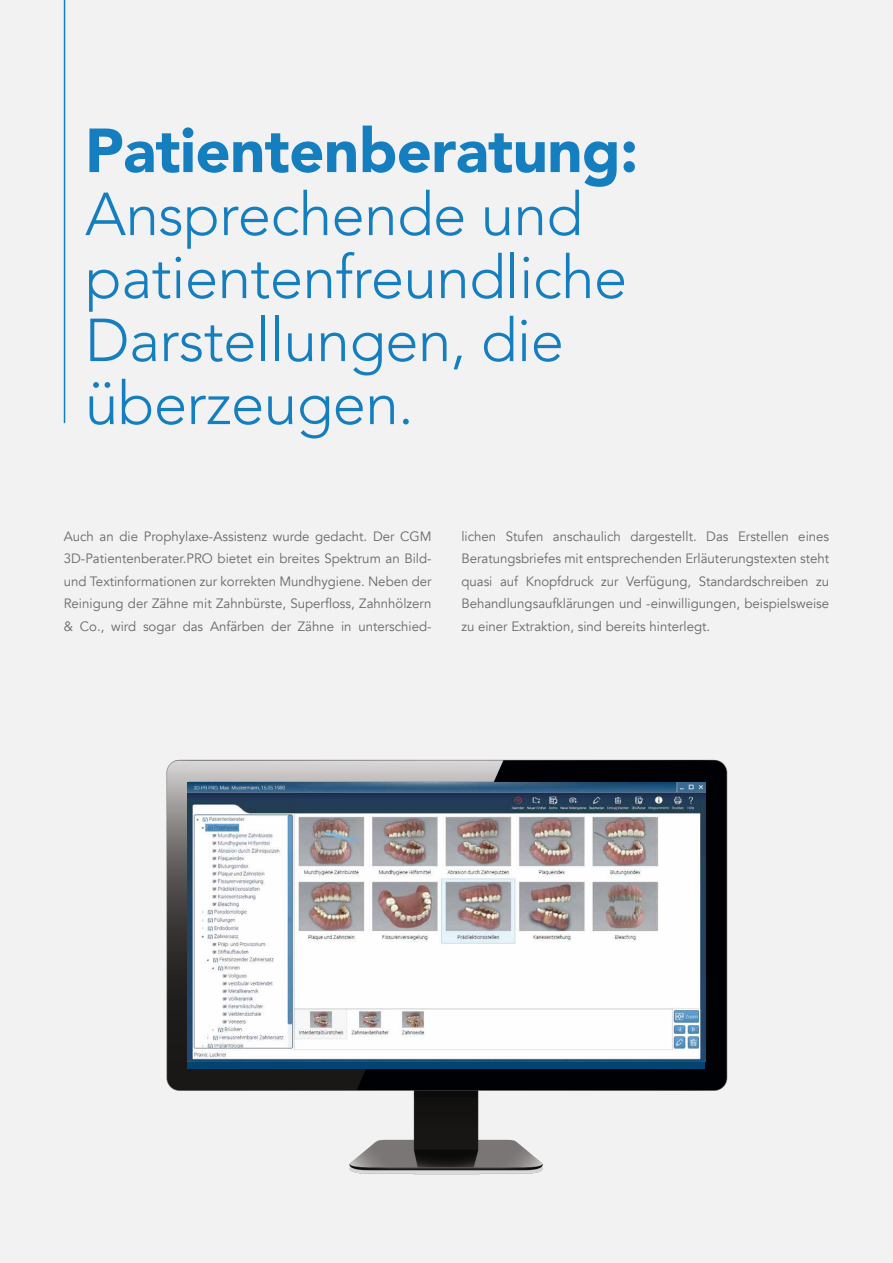
<style>
.page{position:relative;width:893px;height:1263px;background:#f2f2f2}
.page>*{position:absolute;margin:0;border:0;box-sizing:border-box;transform-origin:0 0}
.t1{font:900 61.5px "Avenir";letter-spacing:-.01em;color:#157ebe}
.t2{font:300 60px/63px "Avenir";letter-spacing:-.01em;color:#157ebe}
.t3{font:13.5px/22.5px "Avenir";color:#686867;text-align:justify}
</style>
<div class="page">
<img style="left:166px;top:759px;width:562px;height:416px">
<div style="left:188px;top:783px;width:517px;height:285px;background:#004474"></div>
<img style="left:188px;top:783px;width:517px;height:279px">
<hr style="left:64px;top:0;width:1px;height:423px;background:#157ebe">
<h1 class="t1" style="left:85px;top:98px;width:555px">Patientenberatung:</h1>
<h2 class="t2" style="left:85px;top:183px;width:544px">Ansprechende und patientenfreundliche<br>Darstellungen, die überzeugen.</h2>
<p class="t3" style="left:64px;top:525px;width:369px">Auch an die Prophylaxe-Assistenz wurde gedacht. Der CGM 3D-Patientenberater.PRO bietet ein breites Spektrum an Bild&shy;und Textinformationen zur korrekten Mundhygiene. Neben der Reinigung der Zähne mit Zahnbürste, Superfloss, Zahnhölzern &amp; Co., wird sogar das Anfärben der Zähne in unterschied-</p>
<p class="t3" style="left:461px;top:525px;width:369px">lichen Stufen anschaulich dargestellt. Das Erstellen eines Beratungsbriefes mit entsprechenden Erläuterungstexten steht quasi auf Knopfdruck zur Verfügung, Standardschreiben zu Behandlungsaufklärungen und -einwilligungen, beispielsweise zu einer Extraktion, sind bereits hinterlegt.</p>
</div>
